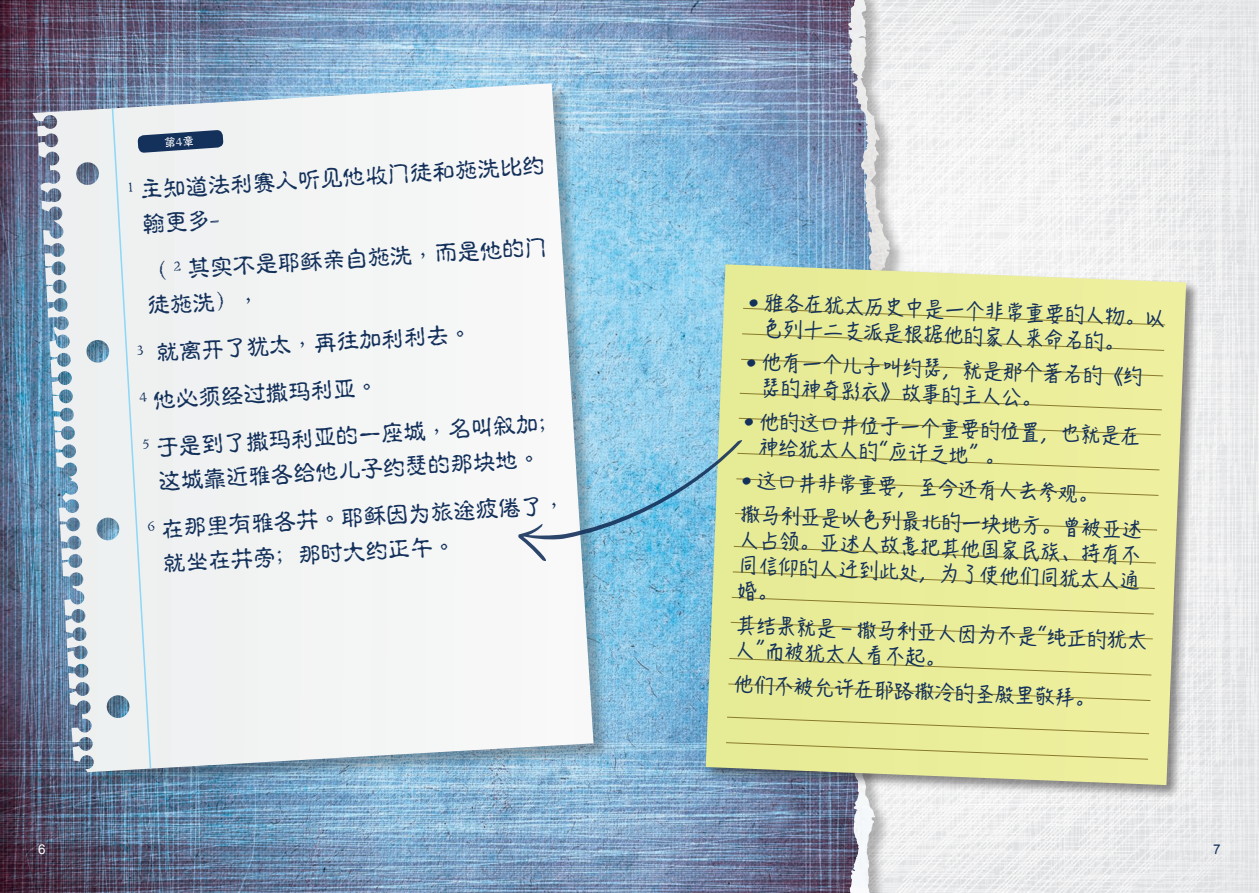
<style>
.page{position:relative;width:1259px;height:893px;background:#fff}
.page>*{position:absolute;margin:0;border:0;box-sizing:border-box;transform-origin:0 0}
.Verses_LH{font:700 22.5px/36px "C Gu Yin HKS";color:#14315b}
.Notes_Body{font:19.5px/25.2px "Hanzi Pen SC W5";color:#14315b}
.RH_Body{font:13.5px "Arial";color:#fff}
.RH_Body-2{font:13.5px "Arial";color:#14315b}
.s1{font-family:"Lindsey Pro";font-weight:700}
</style>
<div class="page">
<img style="left:911px;top:0;width:348px;height:893px">
<div style="left:0;top:0;width:911px;height:893px;background:#231f20;opacity:.3"></div>
<div style="left:35px;top:84px;width:575px;height:705px;background:#231f20;opacity:.3"></div>
<svg style="left:32px;top:113px;width:38px;height:244px;background:#95a7ba"></svg>
<div style="left:704px;top:263px;width:496px;height:536px;background:#231f20;opacity:.3"></div>
<svg style="left:705px;top:264px;width:481px;height:521px;background:#dfe4a1"></svg>
<svg style="left:742px;top:308px;width:424px;height:18px;background:#e4e693"></svg>
<svg style="left:730px;top:622px;width:423px;height:18px;background:#e4e693"></svg>
<svg style="left:741px;top:333px;width:424px;height:18px;background:#e4e693"></svg>
<svg style="left:728px;top:658px;width:424px;height:18px;background:#e4e693"></svg>
<svg style="left:726px;top:716px;width:424px;height:18px;background:#e4e693"></svg>
<svg style="left:740px;top:359px;width:424px;height:18px;background:#e4e693"></svg>
<svg style="left:732px;top:571px;width:423px;height:18px;background:#e4e693"></svg>
<svg style="left:727px;top:683px;width:424px;height:18px;background:#e4e693"></svg>
<svg style="left:725px;top:742px;width:424px;height:18px;background:#e4e693"></svg>
<svg style="left:739px;top:393px;width:423px;height:18px;background:#e4e693"></svg>
<svg style="left:731px;top:597px;width:423px;height:18px;background:#e4e693"></svg>
<svg style="left:518px;top:417px;width:643px;height:147px;background:#cfdfad"></svg>
<div style="left:111px;top:107px;width:113px;height:663px;background:#eff1f1"></div>
<p class="Verses_LH" style="left:140px;top:170px;width:406px;rotate:-3deg">主知道法利賽人聽見他收門徒和施洗比約翰更多</p>
<p class="Verses_LH" style="left:145px;top:251px;width:403px;text-indent:42px;rotate:-3deg">其實不是耶穌親自施洗，而是他的門徒施洗），</p>
<p class="Verses_LH" style="left:156px;top:333px;width:316px;rotate:-3deg">就離開了猶太，再往加利利去。</p>
<p class="Verses_LH" style="left:152px;top:381px;width:226px;rotate:-3deg">他必須經過撒瑪利亞。</p>
<p class="Verses_LH" style="left:155px;top:428px;width:406px;line-height:34.7px;rotate:-3deg">於是到了撒瑪利亞的一座城，名叫敘加﹔這城靠近雅各給他兒子約瑟的那塊地。</p>
<p class="Verses_LH" style="left:160px;top:509px;width:406px;line-height:35px;rotate:-3deg">在那裡有雅各井。耶穌因為旅途疲倦了，就坐在井旁﹔那時大約正午。</p>
<p class="Notes_Body" style="left:764px;top:290px;width:403px;text-indent:-15px;rotate:2deg"><span class="s1">•</span> 雅各在犹太历史中是一个非常重要的人物。以色列十二支派是根据他的家人来命名的。</p>
<p class="Notes_Body" style="left:762px;top:349px;width:383px;text-indent:-15px;rotate:2deg"><span class="s1">•</span> 他有一个儿子叫约瑟，就是那个著名的《约瑟的神奇彩衣》故事的主人公。</p>
<p class="Notes_Body" style="left:759px;top:409px;width:383px;text-indent:-15px;rotate:2deg"><span class="s1">•</span> 他的这口井位于一个重要的位置，也就是在神给犹太人的“应许之地” 。</p>
<p class="Notes_Body" style="left:742px;top:468px;width:358px;rotate:2deg"><span class="s1">•</span> 这口井非常重要，至今还有人去参观。</p>
<p class="Notes_Body" style="left:740px;top:502px;width:404px;text-align:justify;rotate:2deg">撒马利亚是以色列最北的一块地方。曾被亚述人占领。亚述人故意把其他国家民族、持有不同信仰的人迁到此处，为了使他们同犹太人通婚。</p>
<p class="Notes_Body" style="left:736px;top:612px;width:413px;rotate:2deg">其结果就是－撒马利亚人因为不是“纯正的犹太人”而被犹太人看不起。</p>
<p class="Notes_Body" style="left:734px;top:672px;width:363px;rotate:2deg">他们不被允许在耶路撒冷的圣殿里敬拜。</p>
<p class="RH_Body" style="left:38px;top:841px;width:9px">6</p>
<p class="RH_Body-2" style="left:1213px;top:841px;width:9px">7</p>
</div>
